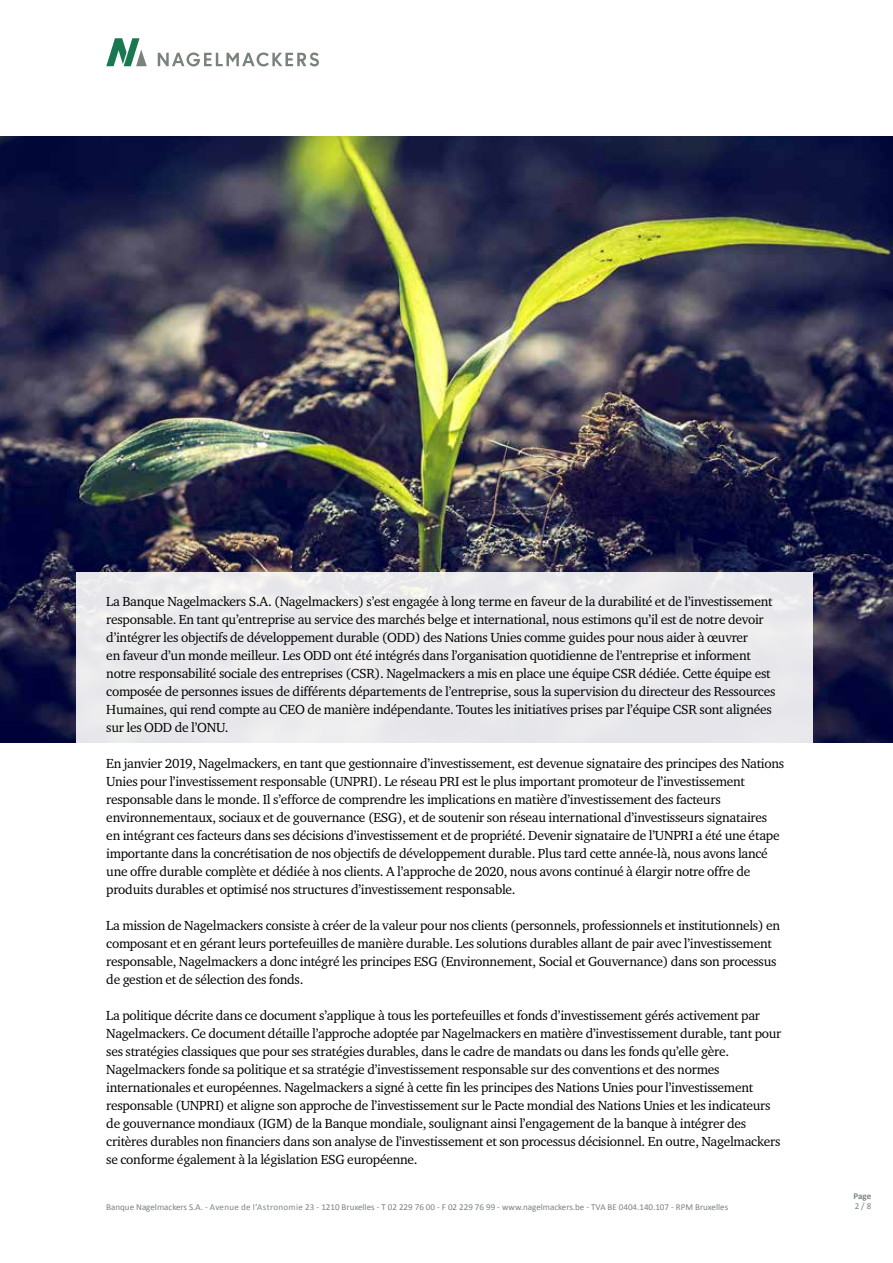
<style>
.page{position:relative;width:893px;height:1263px;background:#fff}
.page>*{position:absolute;margin:0;border:0;box-sizing:border-box;transform-origin:0 0}
.t1{font:13.5px/18px "Charter ITC";letter-spacing:-.02em;color:#000}
.t2{font:9px "Calibri";color:#79837c}
.t3{font:700 9px "Calibri";color:#79837c}
.s1{color:#7b8687}
</style>
<div class="page">
<svg style="left:106px;top:38px;width:41px;height:28px"></svg>
<svg style="left:158px;top:52px;width:161px;height:14px"></svg>
<img style="left:0;top:136px;width:893px;height:607px">
<div style="left:77px;top:572px;width:736px;height:171px;background:#e9e9ec"></div>
<p class="t1" style="left:106px;top:592px;width:671px">La Banque Nagelmackers S.A. (Nagelmackers) s’est engagée à long terme en faveur de la durabilité et de l’investissement responsable. En tant qu’entreprise au service des marchés belge et international, nous estimons qu’il est de notre devoir d’intégrer les objectifs de développement durable (ODD) des Nations Unies comme guides pour nous aider à œuvrer<br>en faveur d’un monde meilleur. Les ODD ont été intégrés dans l’organisation quotidienne de l’entreprise et informent notre responsabilité sociale des entreprises (CSR). Nagelmackers a mis en place une équipe CSR dédiée. Cette équipe est composée de personnes issues de différents départements de l’entreprise, sous la supervision du directeur des Ressources Humaines, qui rend compte au CEO de manière indépendante. Toutes les initiatives prises par l’équipe CSR sont alignées sur les ODD de l’ONU.</p>
<p class="t1" style="left:106px;top:754px;width:679px">En janvier 2019, Nagelmackers, en tant que gestionnaire d’investissement, est devenue signataire des principes des Nations Unies pour l’investissement responsable (UNPRI). Le réseau PRI est le plus important promoteur de l’investissement responsable dans le monde. Il s’efforce de comprendre les implications en matière d’investissement des facteurs environnementaux, sociaux et de gouvernance (ESG), et de soutenir son réseau international d’investisseurs signataires en intégrant ces facteurs dans ses décisions d’investissement et de propriété. Devenir signataire de l’UNPRI a été une étape importante dans la concrétisation de nos objectifs de développement durable. Plus tard cette année-là, nous avons lancé une offre durable complète et dédiée à nos clients. A l’approche de 2020, nous avons continué à élargir notre offre de produits durables et optimisé nos structures d’investissement responsable.</p>
<p class="t1" style="left:106px;top:916px;width:675px">La mission de Nagelmackers consiste à créer de la valeur pour nos clients (personnels, professionnels et institutionnels) en composant et en gérant leurs portefeuilles de manière durable. Les solutions durables allant de pair avec l’investissement responsable, Nagelmackers a donc intégré les principes ESG (Environnement, Social et Gouvernance) dans son processus de gestion et de sélection des fonds.</p>
<p class="t1" style="left:106px;top:1006px;width:677px">La politique décrite dans ce document s’applique à tous les portefeuilles et fonds d’investissement gérés activement par Nagelmackers. Ce document détaille l’approche adoptée par Nagelmackers en matière d’investissement durable, tant pour ses stratégies classiques que pour ses stratégies durables, dans le cadre de mandats ou dans les fonds qu’elle gère.<br>Nagelmackers fonde sa politique et sa stratégie d’investissement responsable sur des conventions et des normes internationales et européennes. Nagelmackers a signé à cette fin les principes des Nations Unies pour l’investissement responsable (UNPRI) et aligne son approche de l’investissement sur le Pacte mondial des Nations Unies et les indicateurs de gouvernance mondiaux (IGM) de la Banque mondiale, soulignant ainsi l’engagement de la banque à intégrer des critères durables non financiers dans son analyse de l’investissement et son processus décisionnel. En outre, Nagelmackers se conforme également à la législation ESG européenne.</p>
<p class="t3" style="left:854px;top:1190px;width:19px">Page</p>
<p class="t2" style="left:106px;top:1201px;width:623px">Banque Nagelmackers S.A. - <span class="s1">Avenue de l’Astronomie 23</span> - 1210 Bruxelles - T 02 229 76 00 - F 02 229 76 99 - www.nagelmackers.be - TVA BE 0404.140.107 - RPM Bruxelles</p>
<p class="t2" style="left:855px;top:1200px;width:18px">2 / 8</p>
</div>
